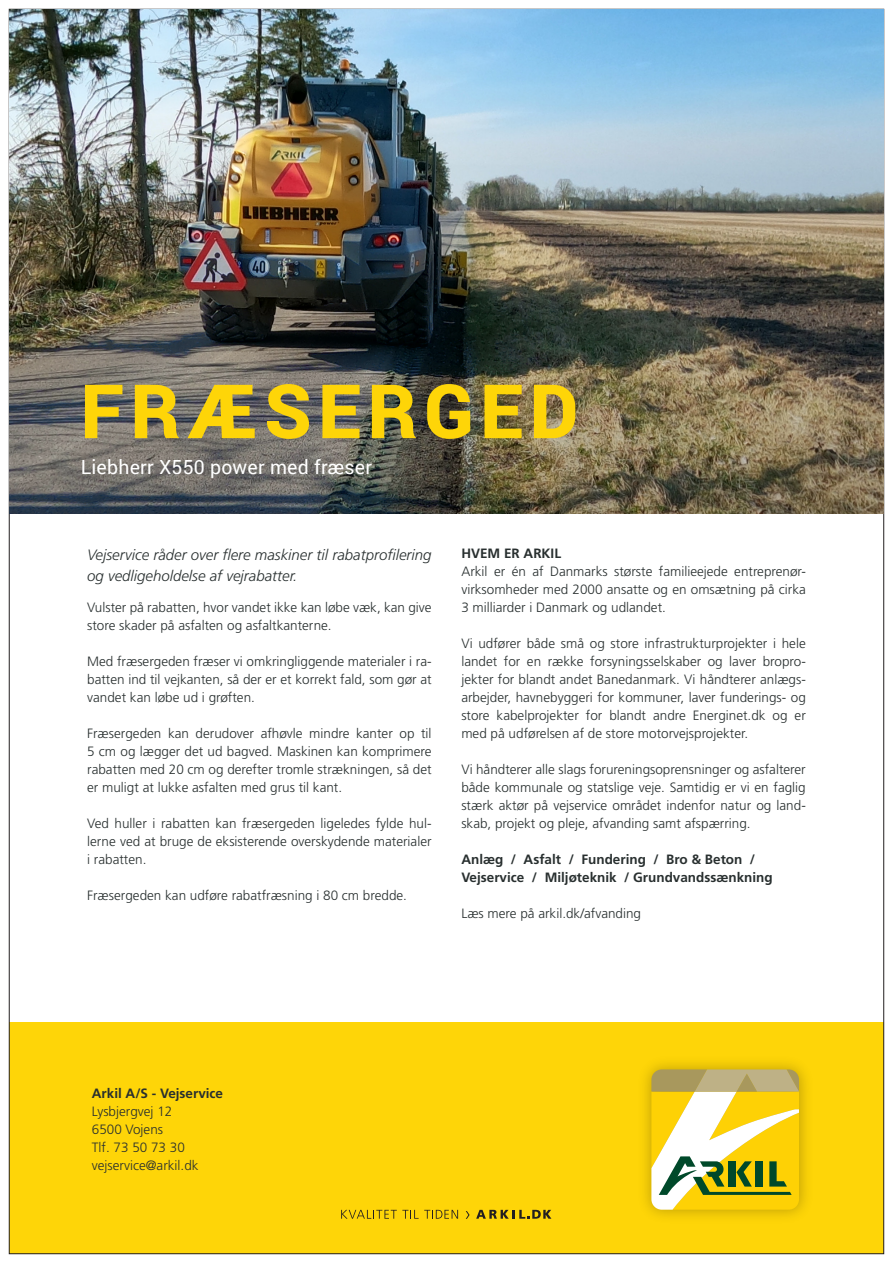
<style>
.page{position:relative;width:893px;height:1263px;background:#fff}
.page>*{position:absolute;margin:0;border:0;box-sizing:border-box;transform-origin:0 0}
.t1{font:900 75px "Roboto";letter-spacing:.09em;color:#fed508}
.t2{font:19.5px "Roboto";letter-spacing:.01em;color:#fff}
.t3{font:italic 300 15px/21px "Frutiger LT Std";color:#282f2f}
.t4{font:300 13.5px/18px "Frutiger LT Std";color:#282f2f;text-align:justify}
.t5{font:700 13.5px/18px "Frutiger LT Std";color:#282f2f}
</style>
<div class="page">
<div style="left:9px;top:1023px;width:875px;height:231px;background:#fed508"></div>
<svg style="left:651px;top:1069px;width:148px;height:141px"></svg>
<svg style="left:341px;top:1210px;width:117px;height:9px"></svg>
<svg style="left:466px;top:1211px;width:4px;height:8px"></svg>
<svg style="left:476px;top:1210px;width:75px;height:9px"></svg>
<img style="left:9px;top:9px;width:875px;height:184px">
<img style="left:9px;top:193px;width:875px;height:320px">
<h1 class="t1" style="left:81px;top:358px;width:499px">FRÆSERGED</h1>
<h2 class="t2" style="left:81px;top:453px;width:293px">Liebherr X550 power med fræser</h2>
<p class="t3" style="left:87px;top:544px;width:346px">Vejservice råder over flere maskiner til rabatprofilering og vedligeholdelse af vejrabatter.</p>
<p class="t4" style="left:87px;top:599px;width:346px">Vulster på rabatten, hvor vandet ikke kan løbe væk, kan give store skader på asfalten og asfaltkanterne.</p>
<p class="t4" style="left:87px;top:653px;width:346px">Med fræsergeden fræser vi omkringliggende materialer i ra&shy;batten ind til vejkanten, så der er et korrekt fald, som gør at vandet kan løbe ud i grøften.</p>
<p class="t4" style="left:87px;top:725px;width:346px">Fræsergeden kan derudover afhøvle mindre kanter op til 5 cm og lægger det ud bagved. Maskinen kan komprimere rabatten med 20 cm og derefter tromle strækningen, så det er muligt at lukke asfalten med grus til kant.</p>
<p class="t4" style="left:87px;top:815px;width:346px">Ved huller i rabatten kan fræsergeden ligeledes fylde hul&shy;lerne ved at bruge de eksisterende overskydende materialer i rabatten.</p>
<p class="t4" style="left:87px;top:887px;width:321px">Fræsergeden kan udføre rabatfræsning i 80 cm bredde.</p>
<p class="t5" style="left:461px;top:544px;width:101px">HVEM ER ARKIL</p>
<p class="t4" style="left:461px;top:563px;width:346px">Arkil er én af Danmarks største familieejede entreprenør&shy;virksomheder med 2000 ansatte og en omsætning på cirka 3 milliarder i Danmark og udlandet.</p>
<p class="t4" style="left:461px;top:635px;width:346px">Vi udfører både små og store infrastrukturprojekter i hele landet for en række forsyningsselskaber og laver bropro&shy;jekter for blandt andet Banedanmark. Vi håndterer anlægs&shy;arbejder, havnebyggeri for kommuner, laver funderings- og store kabelprojekter for blandt andre Energinet.dk og er med på udførelsen af de store motorvejsprojekter.</p>
<p class="t4" style="left:461px;top:760px;width:346px">Vi håndterer alle slags forureningsoprensninger og asfalterer både kommunale og statslige veje. Samtidig er vi en faglig stærk aktør på vejservice området indenfor natur og land&shy;skab, projekt og pleje, afvanding samt afspærring.</p>
<p class="t5" style="left:461px;top:850px;width:313px">Anlæg / Asfalt / Fundering / Bro &amp; Beton /<br>Vejservice / Miljøteknik / Grundvandssænkning</p>
<p class="t4" style="left:461px;top:904px;width:181px">Læs mere på arkil.dk/afvanding</p>
<p class="t5" style="left:92px;top:1084px;width:133px">Arkil A/S - Vejservice</p>
<p class="t4" style="left:92px;top:1103px;width:108px;text-align:left">Lysbjergvej 12<br>6500 Vojens<br>Tlf. 73 50 73 30 vejservice@arkil.dk</p>
</div>
